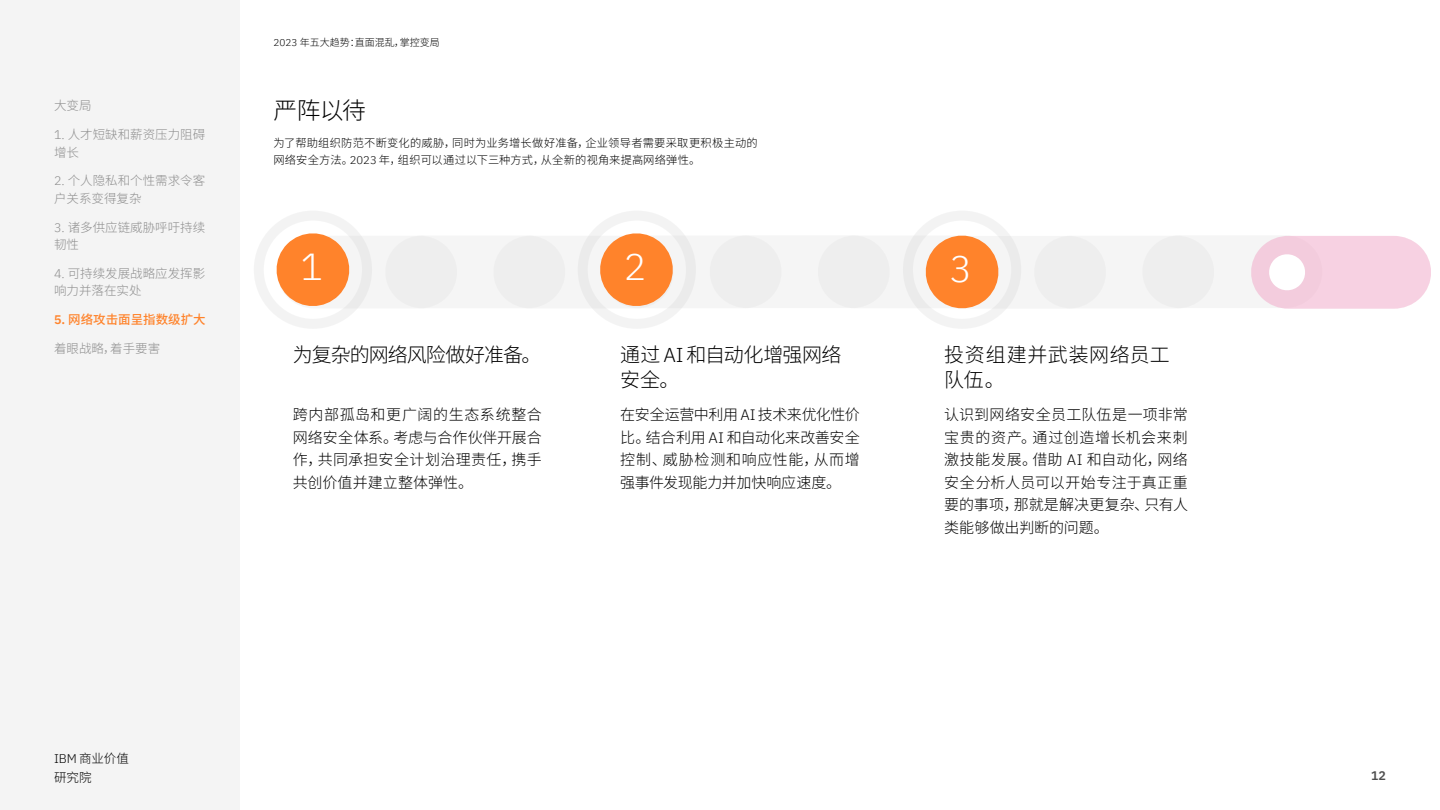
<style>
.page{position:relative;width:1440px;height:810px;background:#fff}
.page>*{position:absolute;margin:0;border:0;box-sizing:border-box;transform-origin:0 0}
.Head_1__24_30{font:300 37.5px "IBM Plex Sans";color:#fff}
.Head_2__19pt{font:300 23.75px "Noto Sans CJ Ksc";color:#000}
.key_take_away_head{font:300 20px/25px "Noto Sans CJ Ksc";letter-spacing:-.015em;color:#000}
.key_take_away_head-2{font:300 20px/25px "Noto Sans CJ Ksc";letter-spacing:.025em;color:#000}
.key_take_away_head-3{font:300 20px "Noto Sans CJ Ksc";letter-spacing:-.05em;color:#000}
.Key_takeaway_12_18{font:300 15px/22.5px "Noto Sans CJ Ksc";letter-spacing:.005em;color:#000;text-align:justify}
.t1{font:300 12.5px/17.5px "Noto Sans CJ Ksc";color:#8d8d8d}
.Content_menu{font:500 12.5px "Noto Sans CJ Ksc";color:#ff832b}
.t2{font:300 12.5px/18.8px "Noto Sans CJ Ksc";color:#000}
.t3{font:600 12.5px "IBM Plex Sans";color:#000}
.Body_Reg__9_13_5{font:300 11.25px/16.9px "Noto Sans CJ Ksc";letter-spacing:.015em;color:#000}
.t4{font:300 10px "Noto Sans CJ Ksc";color:#000}
.s1{font-family:"IBM Plex Sans"}
.s2{font-family:"IBM Plex Sans";font-weight:600}
</style>
<div class="page">
<div style="left:0;top:0;width:239px;height:810px;background:#f4f4f4"></div>
<div style="left:254px;top:211px;width:118px;height:118px;border:10px solid #c6c6c6;border-radius:50%"></div>
<div style="left:578px;top:211px;width:118px;height:118px;border:10px solid #c6c6c6;border-radius:50%"></div>
<div style="left:903px;top:211px;width:118px;height:118px;border:10px solid #c6c6c6;border-radius:50%"></div>
<svg style="left:273px;top:230px;width:1158px;height:82px"></svg>
<p class="t1" style="left:54px;top:97px;width:39px">大变局</p>
<p class="t1" style="left:54px;top:126px;width:153px"><span class="s1">1.</span> 人才短缺和薪资压力阻碍增长</p>
<p class="t1" style="left:54px;top:172px;width:153px"><span class="s1">2.</span> 个人隐私和个性需求令客户关系变得复杂</p>
<p class="t1" style="left:54px;top:219px;width:153px"><span class="s1">3.</span> 诸多供应链威胁呼吁持续韧性</p>
<p class="t1" style="left:54px;top:265px;width:153px"><span class="s1">4.</span> 可持续发展战略应发挥影响力并落在实处</p>
<p class="Content_menu" style="left:54px;top:313px;width:153px"><span class="s2">5.</span> 网络攻击面呈指数级扩大</p>
<p class="t1" style="left:54px;top:340px;width:108px">着眼战略，着手要害</p>
<p class="t4" style="left:274px;top:36px;width:168px"><span class="s1">2023</span> 年五大趋势：直面混乱，掌控变局</p>
<p class="Head_2__19pt" style="left:274px;top:97px;width:94px">严阵以待</p>
<p class="Body_Reg__9_13_5" style="left:274px;top:135px;width:486px">为了帮助组织防范不断变化的威胁，同时为业务增长做好准备，企业领导者需要采取更积极主动的网络安全方法。<span class="s1">2023</span> 年，组织可以通过以下三种方式，从全新的视角来提高网络弹性。</p>
<p class="Head_1__24_30" style="left:300px;top:239px;width:24px">1</p>
<p class="Head_1__24_30" style="left:624px;top:239px;width:24px">2</p>
<p class="Head_1__24_30" style="left:950px;top:241px;width:24px">3</p>
<p class="key_take_away_head-3" style="left:293px;top:343px;width:250px">为复杂的网络风险做好准备。</p>
<p class="Key_takeaway_12_18" style="left:293px;top:404px;width:250px">跨内部孤岛和更广阔的生态系统整合网络安全体系。考虑与合作伙伴开展合作，共同承担安全计划治理责任，携手共创价值并建立整体弹性。</p>
<p class="key_take_away_head" style="left:620px;top:342px;width:223px">通过 <span class="s1">AI</span> 和自动化增强网络安全。</p>
<p class="Key_takeaway_12_18" style="left:620px;top:404px;width:241px">在安全运营中利用 <span class="s1">AI</span> 技术来优化性价比。结合利用 <span class="s1">AI</span> 和自动化来改善安全控制、威胁检测和响应性能，从而增强事件发现能力并加快响应速度。</p>
<p class="key_take_away_head-2" style="left:944px;top:342px;width:227px">投资组建并武装网络员工队伍。</p>
<p class="Key_takeaway_12_18" style="left:944px;top:404px;width:245px">认识到网络安全员工队伍是一项非常宝贵的资产。通过创造增长机会来刺激技能发展。借助 <span class="s1">AI</span> 和自动化，网络安全分析人员可以开始专注于真正重要的事项，那就是解决更复杂、只有人类能够做出判断的问题。</p>
<p class="t2" style="left:54px;top:749px;width:77px"><span class="s1">IBM</span> 商业价值研究院</p>
<p class="t3" style="left:1371px;top:766px;width:16px">12</p>
</div>
